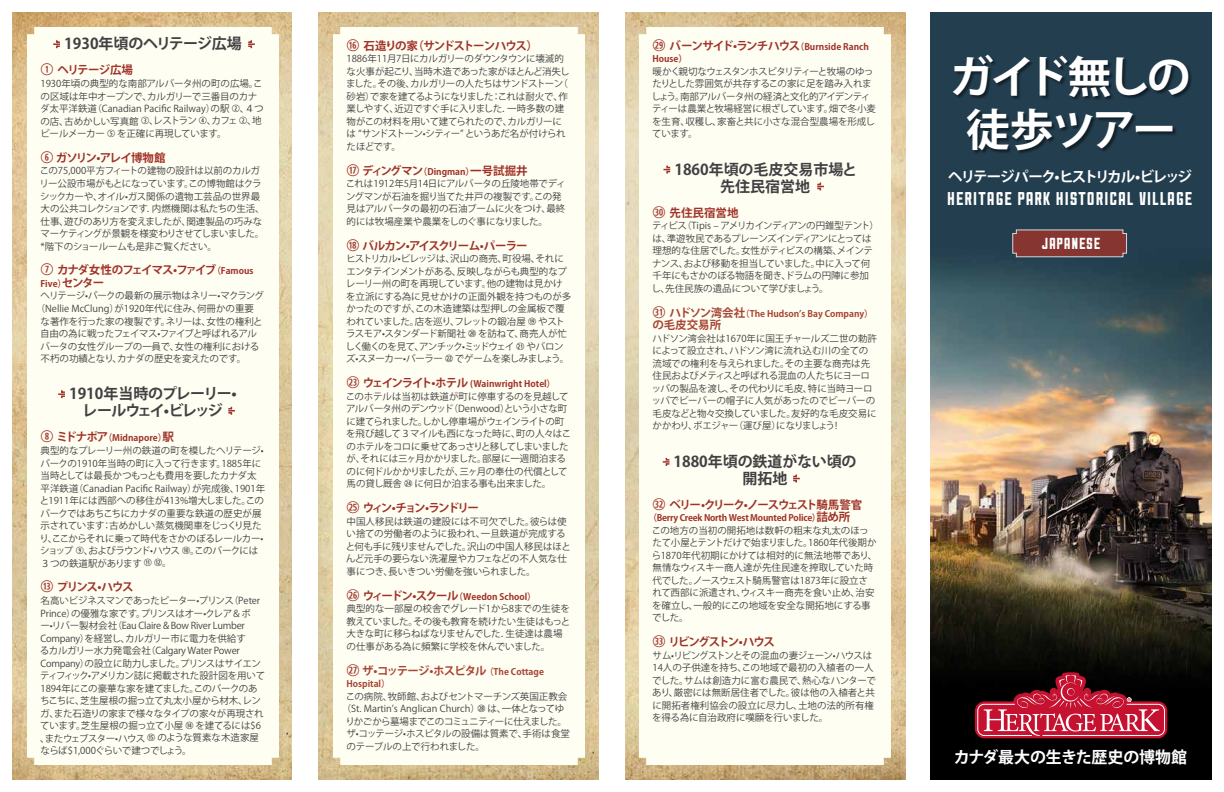
<style>
.page{position:relative;width:1224px;height:792px;background:#fff}
.page>*{position:absolute;margin:0;border:0;box-sizing:border-box;transform-origin:0 0}
.t1{font:700 44px/52.8px "Koz Go Pro";letter-spacing:-.08em;color:#fff;text-align:center}
.t2{font:18.5px "Sullivan Fill";letter-spacing:.085em;color:#fff}
.t3{font:700 16px "Koz Go Pro";letter-spacing:-.01em;color:#fff}
.t4{font:16px "Sullivan Fill";letter-spacing:.085em;color:#fff}
.t5{font:700 15px/17px "Koz Go Pro";color:#414042;text-align:center}
.t6{font:700 15px/17px "Koz Go Pro";letter-spacing:-.055em;color:#414042;text-align:center}
.t7{font:700 14.5px "Koz Go Pro";letter-spacing:-.12em;color:#fff}
.t8{font:700 11.5px "Koz Go Pro";letter-spacing:-.1em;color:#a03329}
.t9{font:700 11.5px "Koz Go Pro";letter-spacing:-.09em;color:#a74635}
.t10{font:700 11.5px "Koz Go Pro";letter-spacing:-.04em;color:#a03329}
.t11{font:700 11.5px "Koz Go Pro";letter-spacing:-.185em;color:#a03329}
.t12{font:700 11.5px "Koz Go Pro";letter-spacing:-.135em;color:#a03329}
.t13{font:700 11.5px "Koz Go Pro";letter-spacing:-.08em;color:#a03329}
.t14{font:700 11.5px "Koz Go Pro";letter-spacing:-.06em;color:#a03329}
.t15{font:700 11.5px "Koz Go Pro";letter-spacing:-.07em;color:#a74635}
.t16{font:9.5px/12.5px "Koz Go Pro";letter-spacing:-.02em;color:#414042}
.t17{font:9.5px/12.5px "Koz Go Pro";color:#414042}
.t18{font:9.5px/12.5px "Koz Go Pro";letter-spacing:-.04em;color:#414042}
.t19{font:9.5px "Koz Go Pro";letter-spacing:-.05em;color:#414042}
.t20{font:9.5px "Koz Go Pro";letter-spacing:-.07em;color:#414042}
.t21{font:9.5px "Koz Go Pro";letter-spacing:-.06em;color:#414042}
.t22{font:700 9px/12.5px "Koz Go Pro";color:#a03329}
.t23{font:700 9px "Koz Go Pro";color:#a74635}
.t24{font:700 9px "Koz Go Pro";letter-spacing:-.025em;color:#a03329}
.s1{font-family:"Combi Numerals Ltd";font-weight:400;font-size:16px}
.s2{font-family:"Combi Numerals Ltd";font-size:10px}
.s3{font-size:9px}
.s4{font-size:11.5px}
.s5{font-family:"Combi Numerals Ltd";font-weight:400;font-size:16px;color:#a03329}
</style>
<div class="page">
<img style="left:931px;top:13px;width:280px;height:766px">
<img style="left:13px;top:13px;width:892px;height:766px">
<div style="left:953px;top:55px;width:240px;height:100px;background:#000;opacity:.5"></div>
<div style="left:27px;top:27px;width:252px;height:738px;background:#fffef2"></div>
<div style="left:333px;top:27px;width:252px;height:738px;background:#fffef2"></div>
<div style="left:639px;top:27px;width:252px;height:738px;background:#fffef2"></div>
<svg style="left:52px;top:39px;width:10px;height:11px"></svg>
<svg style="left:247px;top:39px;width:9px;height:11px"></svg>
<svg style="left:57px;top:389px;width:10px;height:11px"></svg>
<svg style="left:227px;top:405px;width:10px;height:11px"></svg>
<svg style="left:661px;top:456px;width:10px;height:11px"></svg>
<svg style="left:792px;top:473px;width:9px;height:11px"></svg>
<svg style="left:662px;top:164px;width:10px;height:11px"></svg>
<svg style="left:816px;top:181px;width:9px;height:11px"></svg>
<svg style="left:1012px;top:229px;width:116px;height:29px;background:#864340"></svg>
<div style="left:292px;top:7px;width:26px;height:778px;background:#fff"></div>
<div style="left:599px;top:7px;width:26px;height:778px;background:#fff"></div>
<svg style="left:975px;top:672px;width:192px;height:66px;background:#8c2d3d"></svg>
<h3 class="t5" style="left:64px;top:36px;width:179px">1930年頃のヘリテージ広場</h3>
<p class="t14" style="left:40px;top:63px;width:94px"><span class="s1">1</span> ヘリテージ広場</p>
<p class="t17" style="left:40px;top:78px;width:225px">1930年頃の典型的な南部アルバータ州の町の広場。この区域は年中オープンで、カルガリーで三番目のカナダ太平洋鉄道（Canadian Pacific Railway）の駅 <span class="s2">2</span>、４つの店、古めかしい写真館 <span class="s2">3</span>、レストラン <span class="s2">4</span>、カフェ <span class="s2">2</span>、地ビールメーカー <span class="s2">5</span> を正確に再現しています。</p>
<p class="t13" style="left:40px;top:150px;width:127px"><span class="s1">6</span> ガソリン•アレイ博物館</p>
<p class="t16" style="left:40px;top:165px;width:227px">この75,000平方フィートの建物の設計は以前のカルガリー公設市場がもとになっています。この博物館はクラシックカーや、オイル•ガス関係の遺物工芸品の世界最大の公共コレクションです．内燃機関は私たちの生活、仕事、遊びのあり方を変えましたが、関連製品の巧みなマーケティングが景観を様変わりさせてしまいました。*階下のショールームも是非ご覧ください。</p>
<p class="t8" style="left:40px;top:263px;width:214px"><span class="s1">7</span> カナダ女性のフェイマス•ファイブ<span class="s3">（Famous</span></p>
<p class="t22" style="left:40px;top:278px;width:65px">Five）<span class="s4">センター</span></p>
<p class="t19" style="left:40px;top:290px;width:225px">ヘリテージ•パークの最新の展示物はネリー•マクラング</p>
<p class="t17" style="left:36px;top:303px;width:220px">（Nellie McClung）が1920年代に住み、何冊かの重要</p>
<p class="t17" style="left:40px;top:315px;width:224px">な著作を行った家の複製です。ネリーは、女性の権利と</p>
<p class="t21" style="left:40px;top:327px;width:218px">自由の為に戦ったフェイマス•ファイブと呼ばれるアル</p>
<p class="t17" style="left:40px;top:340px;width:220px">バータの女性グループの一員で、女性の権利における</p>
<p class="t16" style="left:40px;top:353px;width:207px">不朽の功績となり、カナダの歴史を変えたのです。</p>
<h3 class="t6" style="left:69px;top:386px;width:169px">1910年当時のプレーリー•レールウェイ•ビレッジ</h3>
<p class="t22" style="left:40px;top:433px;width:135px"><span class="s1">8</span> <span class="s4">ミドナポア</span>（Midnapore）<span class="s4">駅</span></p>
<p class="t16" style="left:39px;top:445px;width:227px">典型的なプレーリー州の鉄道の町を模したヘリテージ•パークの1910年当時の町に入って行きます。1885年に当時としては最長かつもっとも費用を要したカナダ太平洋鉄道（Canadian Pacific Railway）が完成後、1901年と1911年には西部への移住が413%増大しました。このパークではあちこちにカナダの重要な鉄道の歴史が展示されています：古めかしい蒸気機関車をじっくり見たり、ここからそれに乗って時代をさかのぼるレールカー•ショップ <span class="s2">9</span>、およびラウンド•ハウス <span class="s2">10</span>。このパークには<br>３つの鉄道駅があります <span class="s2">11 12</span>。</p>
<p class="t8" style="left:40px;top:580px;width:95px"><span class="s1">13</span> プリンス•ハウス</p>
<p class="t16" style="left:40px;top:595px;width:227px">名高いビジネスマンであったピーター•プリンス（Peter<br>Prince）の優雅な家です。プリンスはオー•クレア＆ボ<br>ー•リバー製材会社（Eau Claire &amp; Bow River Lumber<br>Company）を経営し、カルガリー市に電力を供給す<br>るカルガリー水力発電会社（Calgary Water Power<br>Company）の設立に助力しました。プリンスはサイエンティフィック•アメリカン誌に掲載された設計図を用いて<br>1894年にこの豪華な家を建てました。このパークのあちこちに、芝生屋根の掘っ立て丸太小屋から材木、レンガ、また石造りの家まで様々なタイプの家々が再現されています。芝生屋根の掘っ立て小屋 <span class="s2">14</span> を建てるには$6、またウェブスター•ハウス <span class="s2">15</span> のような質素な木造家屋ならば$1,000ぐらいで建つでしょう。</p>
<p class="t8" style="left:346px;top:38px;width:193px"><span class="s1">16</span> 石造りの家（サンドストーンハウス）</p>
<p class="t16" style="left:346px;top:53px;width:225px">1886年11月7日にカルガリーのダウンタウンに壊滅的な火事が起こり、当時木造であった家がほとんど消失しました。その後、カルガリーの人たちはサンドストーン（砂岩）で家を建てるようになりました：これは耐火で、作業しやすく、近辺ですぐ手に入りました．一時多数の建物がこの材料を用いて建てられたので、カルガリーには “サンドストーン•シティー” というあだ名が付けられたほどです。</p>
<p class="t10" style="left:346px;top:163px;width:183px"><span class="s1">17</span> ディングマン<span class="s3">（Dingman）</span>一号試掘井</p>
<p class="t16" style="left:346px;top:178px;width:221px">これは1912年5月14日にアルバータの丘陵地帯でディングマンが石油を掘り当てた井戸の複製です。この発見はアルバータの最初の石油ブームに火をつけ、最終的には牧場産業や農業をしのぐ事になりました。</p>
<p class="t8" style="left:346px;top:238px;width:183px"><span class="s1">18</span> バルカン•アイスクリーム•パーラー</p>
<p class="t16" style="left:346px;top:253px;width:227px">ヒストリカル•ビレッジは、沢山の商売、町役場、それにエンタテインメントがある、反映しながらも典型的なプレーリー州の町を再現しています。他の建物は見かけを立派にする為に見せかけの正面外観を持つものが多かったのですが、この木造建築は型押しの金属板で覆われていました。店を巡り、フレットの鍛冶屋 <span class="s2">19</span> やストラスモア•スタンダード新聞社 <span class="s2">20</span> を訪ねて、商売人が忙しく働くのを見て、アンチック•ミッドウェイ <span class="s2">21</span> やバロンズ•スヌーカー•パーラー <span class="s2">22</span> でゲームを楽しみましょう。</p>
<p class="t22" style="left:347px;top:378px;width:211px"><span class="s1">23</span> <span class="s4">ウェインライト•ホテル</span> (Wainwright Hotel）</p>
<p class="t18" style="left:346px;top:390px;width:227px">このホテルは当初は鉄道が町に停車するのを見越してアルバータ州のデンウッド（Denwood）という小さな町に建てられました。しかし停車場がウェインライトの町を飛び越して３マイルも西になった時に、町の人々はこのホテルをコロに乗せてあっさりと移してしまいましたが、それには三ヶ月かかりました。部屋に一週間泊まるのに何ドルかかりましたが、三ヶ月の奉仕の代償として馬の貸し厩舎 <span class="s2">24</span> に何日か泊まる事も出来ました。</p>
<p class="t11" style="left:347px;top:501px;width:134px"><span class="s1">25</span> ウィン•チョン•ランドリー</p>
<p class="t17" style="left:346px;top:515px;width:227px">中国人移民は鉄道の建設には不可欠でした。彼らは使い捨ての労働者のように扱われ、一旦鉄道が完成すると何も手に残りませんでした。沢山の中国人移民はほとんど元手の要らない洗濯屋やカフェなどの不人気な仕事につき、長いきつい労働を強いられました。</p>
<p class="t22" style="left:347px;top:591px;width:191px"><span class="s1">26</span> <span class="s4">ウィードン•スクール</span>（Weedon School）</p>
<p class="t16" style="left:347px;top:603px;width:225px">典型的な一部屋の校舎でグレード1から8までの生徒を教えていました。その後も教育を続けたい生徒はもっと大きな町に移らねばなりませんでした．生徒達は農場の仕事がある為に頻繁に学校を休んでいました。</p>
<p class="t9" style="left:347px;top:663px;width:199px"><span class="s5">27</span> ザ•コッテージ•ホスピタル <span class="s3">（The Cottage</span></p>
<p class="t23" style="left:347px;top:678px;width:45px">Hospital）</p>
<p class="t16" style="left:346px;top:690px;width:223px">この病院、牧師館、およびセントマーチンズ英国正教会</p>
<p class="t17" style="left:342px;top:703px;width:224px">（St. Martin’s Anglican Church）<span class="s2">28</span> は、一体となってゆ</p>
<p class="t20" style="left:345px;top:715px;width:223px">りかごから墓場までこのコミュニティーに仕えました。</p>
<p class="t17" style="left:346px;top:728px;width:225px">ザ•コッテージ•ホスピタルの設備は質素で、手術は食堂</p>
<p class="t16" style="left:346px;top:740px;width:140px">のテーブルの上で行われました。</p>
<p class="t22" style="left:652px;top:41px;width:218px"><span class="s1">29</span> <span class="s4">バーンサイド•ランチハウス</span>（Burnside Ranch<br>House）</p>
<p class="t16" style="left:652px;top:65px;width:226px">暖かく親切なウェスタンホスピタリティーと牧場のゆったりとした雰囲気が共存するこの家に足を踏み入れましょう。南部アルバータ州の経済と文化的アイデンティティーは農業と牧場経営に根ざしています。畑で冬小麦を生育、収穫し、家畜と共に小さな混合型農場を形成しています。</p>
<h3 class="t5" style="left:674px;top:162px;width:184px">1860年頃の毛皮交易市場と先住民宿営地</h3>
<p class="t8" style="left:652px;top:205px;width:88px"><span class="s1">30</span> 先住民宿営地</p>
<p class="t18" style="left:652px;top:220px;width:229px">ティピス（Tipis – アメリカインディアンの円錐型テント）は、準遊牧民であるプレーンズインディアンにとっては理想的な住居でした。女性がティピスの構築、メインテナンス、および移動を担当していました。中に入って何千年にもさかのぼる物語を聞き、ドラムの円陣に参加し、先住民族の遺品について学びましょう。</p>
<p class="t23" style="left:652px;top:308px;width:222px"><span class="s5">31</span> <span class="s4">ハドソン湾会社</span>（The Hudson’s Bay Company）</p>
<p class="t15" style="left:652px;top:318px;width:70px">の毛皮交易所</p>
<p class="t16" style="left:652px;top:332px;width:227px">ハドソン湾会社は1670年に国王チャールズ二世の勅許によって設立され、ハドソン湾に流れ込む川の全ての流域での権利を与えられました。その主要な商売は先住民およびメティスと呼ばれる混血の人たちにヨーロッパの製品を渡し、その代わりに毛皮、特に当時ヨーロッパでビーバーの帽子に人気があったのでビーバーの毛皮などと物々交換していました。友好的な毛皮交易にかかわり、ボエジャー（運び屋）になりましょう！</p>
<h3 class="t5" style="left:674px;top:454px;width:184px">1880年頃の鉄道がない頃の開拓地</h3>
<p class="t8" style="left:652px;top:497px;width:211px"><span class="s1">32</span> ベリー•クリーク•ノースウェスト騎馬警官</p>
<p class="t24" style="left:648px;top:512px;width:204px">（Berry Creek North West Mounted Police）<span class="s4">詰め所</span></p>
<p class="t17" style="left:652px;top:524px;width:227px">この地方の当初の開拓地は数軒の粗末な丸太のほったて小屋とテントだけで始まりました。1860年代後期から1870年代初期にかけては相対的に無法地帯であり、無情なウィスキー商人達が先住民達を搾取していた時代でした。ノースウェスト騎馬警官は1873年に設立されて西部に派遣され、ウィスキー商売を食い止め、治安を確立し、一般的にこの地域を安全な開拓地にする事でした。</p>
<p class="t12" style="left:652px;top:635px;width:124px"><span class="s1">33</span> リビングストン•ハウス</p>
<p class="t17" style="left:652px;top:649px;width:225px">サム•リビングストンとその混血の妻ジェーン•ハウスは<br>14人の子供達を持ち、この地域で最初の入植者の一人でした。サムは創造力に富む農民で、熱心なハンターであり、厳密には無断居住者でした。彼は他の入植者と共に開拓者権利協会の設立に尽力し、土地の法的所有権を得る為に自治政府に嘆願を行いました。</p>
<h1 class="t1" style="left:950px;top:53px;width:243px">ガイド無しの徒歩ツアー</h1>
<h3 class="t7" style="left:948px;top:168px;width:245px">ヘリテージパーク•ヒストリカル•ビレッジ</h3>
<h2 class="t2" style="left:948px;top:189px;width:246px">HERITAGE PARK HISTORICAL VILLAGE</h2>
<h3 class="t4" style="left:1042px;top:236px;width:60px">JAPANESE</h3>
<h3 class="t3" style="left:954px;top:747px;width:235px">カナダ最大の生きた歴史の博物館</h3>
</div>
